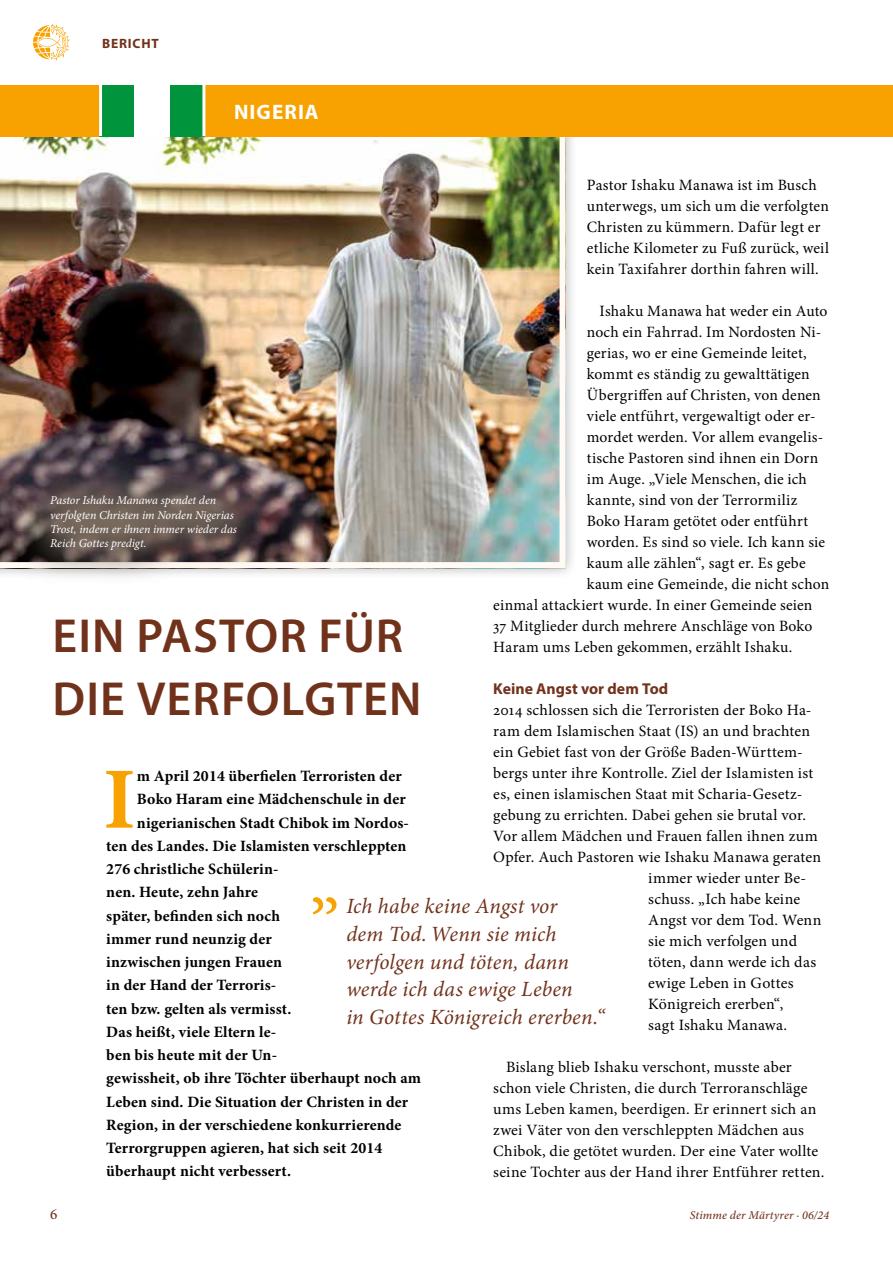
<style>
.page{position:relative;width:893px;height:1263px;background:#fff}
.page>*{position:absolute;margin:0;border:0;box-sizing:border-box;transform-origin:0 0}
.t1{font:700 87.3px "Minion Pro";color:#f7a200}
.t2{font:600 48px/63px "Myriad Pro";letter-spacing:.02em;color:#71321c}
.t3{font:italic 21.75px/27.8px "Minion Pro";letter-spacing:.005em;color:#71321c}
.t4{font:700 21px "Myriad Pro";letter-spacing:.05em;color:#fff}
.t5{font:15.75px/21px "Minion Pro";letter-spacing:.01em;color:#000}
.t6{font:700 15.75px "Minion Pro";letter-spacing:.01em;color:#000}
.t7{font:700 15.75px "Myriad Pro";letter-spacing:.005em;color:#71321c}
.t8{font:500 15px "Minion Pro";color:#71321c}
.t9{font:700 13.5px "Myriad Pro";letter-spacing:.06em;color:#71321c}
.t10{font:italic 12px/14.2px "Minion Pro";letter-spacing:-.005em;color:#fff}
.t11{font:italic 500 12px "Minion Pro";letter-spacing:.015em;color:#71321c}
</style>
<div class="page">
<svg style="left:33px;top:24px;width:37px;height:37px"></svg>
<svg style="left:313px;top:897px;width:23px;height:17px"></svg>
<div style="left:0;top:115px;width:577px;height:465px;background:#000;opacity:.3"></div>
<img style="left:0;top:136px;width:566px;height:432px">
<div style="left:0;top:85px;width:893px;height:51px;background:#f7a200"></div>
<svg style="left:14px;top:459px;width:258px;height:121px;background:#726564"></svg>
<div style="left:99px;top:85px;width:105px;height:51px;background:#00943d"></div>
<div style="left:134px;top:85px;width:35px;height:51px;background:#fff"></div>
<hr style="left:99px;top:79px;width:3px;height:57px;background:#fff">
<hr style="left:202px;top:79px;width:3px;height:57px;background:#fff">
<p class="t9" style="left:102px;top:34px;width:58px">BERICHT</p>
<h3 class="t4" style="left:234px;top:98px;width:86px">NIGERIA</h3>
<p class="t5" style="left:587px;top:175px;width:244px">Pastor Ishaku Manawa ist im Busch unterwegs, um sich um die verfolgten Christen zu kümmern. Dafür legt er etliche Kilometer zu Fuß zurück, weil kein Taxifahrer dorthin fahren will.</p>
<p class="t5" style="left:600px;top:301px;width:229px">Ishaku Manawa hat weder ein Auto</p>
<p class="t5" style="left:587px;top:322px;width:236px">noch ein Fahrrad. Im Nordosten Ni-</p>
<p class="t5" style="left:587px;top:343px;width:221px">gerias, wo er eine Gemeinde leitet,</p>
<p class="t5" style="left:587px;top:364px;width:224px">kommt es ständig zu gewalttätigen</p>
<p class="t5" style="left:587px;top:385px;width:235px">Übergriffen auf Christen, von denen</p>
<p class="t5" style="left:587px;top:406px;width:230px">viele entführt, vergewaltigt oder er-</p>
<p class="t5" style="left:587px;top:427px;width:238px">mordet werden. Vor allem evangelis-</p>
<p class="t5" style="left:587px;top:448px;width:233px">tische Pastoren sind ihnen ein Dorn</p>
<p class="t5" style="left:587px;top:469px;width:222px">im Auge. „Viele Menschen, die ich</p>
<p class="t5" style="left:587px;top:490px;width:212px">kannte, sind von der Terrormiliz</p>
<p class="t5" style="left:587px;top:511px;width:223px">Boko Haram getötet oder entführt</p>
<p class="t5" style="left:587px;top:532px;width:240px">worden. Es sind so viele. Ich kann sie</p>
<p class="t5" style="left:587px;top:553px;width:220px">kaum alle zählen“, sagt er. Es gebe</p>
<p class="t5" style="left:587px;top:574px;width:244px">kaum eine Gemeinde, die nicht schon</p>
<p class="t5" style="left:493px;top:595px;width:321px">einmal attackiert wurde. In einer Gemeinde seien</p>
<p class="t5" style="left:493px;top:616px;width:321px">37 Mitglieder durch mehrere Anschläge von Boko</p>
<p class="t5" style="left:493px;top:637px;width:301px">Haram ums Leben gekommen, erzählt Ishaku.</p>
<p class="t7" style="left:493px;top:678px;width:177px">Keine Angst vor dem Tod</p>
<p class="t5" style="left:493px;top:700px;width:320px">2014 schlossen sich die Terroristen der Boko Ha-</p>
<p class="t5" style="left:493px;top:721px;width:318px">ram dem Islamischen Staat (IS) an und brachten</p>
<p class="t5" style="left:493px;top:742px;width:311px">ein Gebiet fast von der Größe Baden-Württem-</p>
<p class="t5" style="left:493px;top:763px;width:322px">bergs unter ihre Kontrolle. Ziel der Islamisten ist</p>
<p class="t5" style="left:493px;top:784px;width:311px">es, einen islamischen Staat mit Scharia-Gesetz-</p>
<p class="t5" style="left:493px;top:805px;width:314px">gebung zu errichten. Dabei gehen sie brutal vor.</p>
<p class="t5" style="left:493px;top:826px;width:326px">Vor allem Mädchen und Frauen fallen ihnen zum</p>
<p class="t5" style="left:493px;top:847px;width:329px">Opfer. Auch Pastoren wie Ishaku Manawa geraten</p>
<p class="t5" style="left:648px;top:868px;width:159px">immer wieder unter Be-</p>
<p class="t5" style="left:648px;top:889px;width:153px">schuss. „Ich habe keine</p>
<p class="t5" style="left:648px;top:910px;width:175px">Angst vor dem Tod. Wenn</p>
<p class="t5" style="left:648px;top:931px;width:150px">sie mich verfolgen und</p>
<p class="t5" style="left:648px;top:952px;width:169px">töten, dann werde ich das</p>
<p class="t5" style="left:648px;top:973px;width:147px">ewige Leben in Gottes</p>
<p class="t5" style="left:648px;top:994px;width:137px">Königreich ererben“,</p>
<p class="t5" style="left:648px;top:1015px;width:140px">sagt Ishaku Manawa.</p>
<p class="t5" style="left:493px;top:1057px;width:333px;text-indent:13px">Bislang blieb Ishaku verschont, musste aber schon viele Christen, die durch Terroranschläge ums Leben kamen, beerdigen. Er erinnert sich an zwei Väter von den verschleppten Mädchen aus Chibok, die getötet wurden. Der eine Vater wollte seine Tochter aus der Hand ihrer Entführer retten.</p>
<p class="t10" style="left:50px;top:493px;width:188px">Pastor Ishaku Manawa spendet den verfolgten Christen im Norden Nigerias Trost, indem er ihnen immer wieder das Reich Gottes predigt.</p>
<h2 class="t2" style="left:53px;top:603px;width:371px">EIN PASTOR FÜR<br>DIE VERFOLGTEN</h2>
<h1 class="t1" style="left:103px;top:738px;width:34px">I</h1>
<p class="t6" style="left:137px;top:765px;width:266px">m April 2014 überfielen Terroristen der</p>
<p class="t6" style="left:137px;top:788px;width:270px">Boko Haram eine Mädchenschule in der</p>
<p class="t6" style="left:137px;top:811px;width:274px">nigerianischen Stadt Chibok im Nordos-</p>
<p class="t6" style="left:106px;top:835px;width:302px">ten des Landes. Die Islamisten verschleppten</p>
<p class="t6" style="left:106px;top:858px;width:174px">276 christliche Schülerin-</p>
<p class="t6" style="left:106px;top:881px;width:153px">nen. Heute, zehn Jahre</p>
<p class="t6" style="left:106px;top:904px;width:175px">später, befinden sich noch</p>
<p class="t6" style="left:106px;top:928px;width:167px">immer rund neunzig der</p>
<p class="t6" style="left:106px;top:951px;width:177px">inzwischen jungen Frauen</p>
<p class="t6" style="left:106px;top:974px;width:171px">in der Hand der Terroris-</p>
<p class="t6" style="left:106px;top:997px;width:187px">ten bzw. gelten als vermisst.</p>
<p class="t6" style="left:106px;top:1021px;width:171px">Das heißt, viele Eltern le-</p>
<p class="t6" style="left:106px;top:1044px;width:172px">ben bis heute mit der Un-</p>
<p class="t6" style="left:106px;top:1067px;width:316px">gewissheit, ob ihre Töchter überhaupt noch am</p>
<p class="t6" style="left:106px;top:1090px;width:303px">Leben sind. Die Situation der Christen in der</p>
<p class="t6" style="left:106px;top:1114px;width:297px">Region, in der verschiedene konkurrierende</p>
<p class="t6" style="left:106px;top:1137px;width:278px">Terrorgruppen agieren, hat sich seit 2014</p>
<p class="t6" style="left:106px;top:1160px;width:186px">überhaupt nicht verbessert.</p>
<h3 class="t3" style="left:346px;top:892px;width:260px">Ich habe keine Angst vor<br>dem Tod.Wenn sie mich verfolgen und töten, dann werde ich das ewige Leben<br>in Gottes Königreich ererben.“</h3>
<p class="t8" style="left:50px;top:1204px;width:9px">6</p>
<p class="t11" style="left:690px;top:1208px;width:141px">Stimme der Märtyrer · 06/24</p>
</div>
